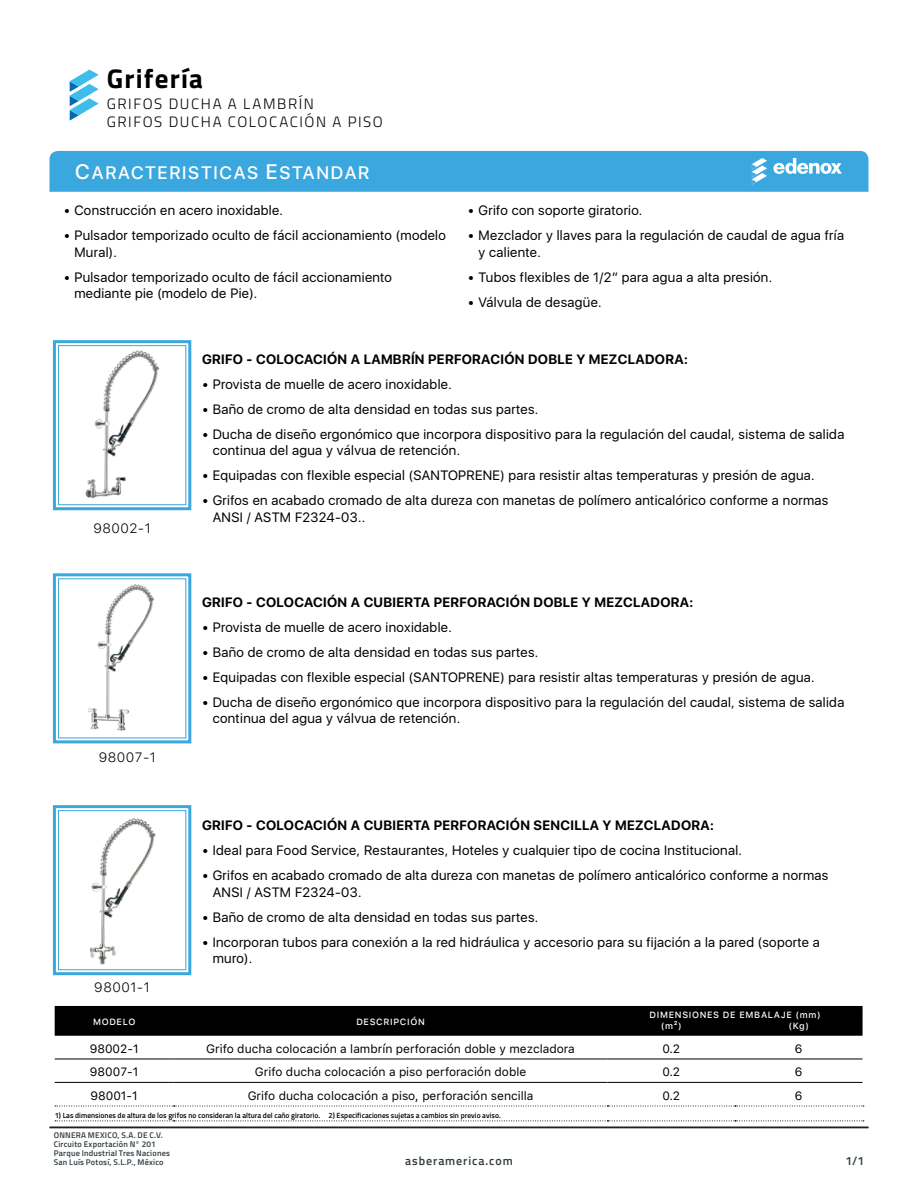
<style>
.page{position:relative;width:918px;height:1188px;background:#fff}
.page>*{position:absolute;margin:0;border:0;box-sizing:border-box;transform-origin:0 0}
.t1{font:700 27px "Titillium";letter-spacing:.045em;color:#000}
.t2{font:500 18px "SFUI Display";letter-spacing:.1em;color:#fff}
.t3{font:300 15px/18px "Titillium";letter-spacing:.105em;color:#000}
.t4{font:13.5px/16.5px "SFUI Display";letter-spacing:.025em;color:#000}
.t5{font:700 13.5px "SFUI Display";letter-spacing:.025em;color:#000}
.t6{font:300 13.5px "SFUI Text";letter-spacing:.04em;color:#000}
.t7{font:12px "SFUI Text";color:#000}
.t8{font:600 12px "Titillium";letter-spacing:.075em;color:#303b3e}
.t9{font:500 9px/11.7px "SFUI Text";letter-spacing:.075em;color:#fff}
.t10{font:600 8.25px/9px "Titillium";letter-spacing:.025em;color:#303b3e}
.t11{font:600 7.5px "Titillium";color:#000}
.s1{font-size:21px}
</style>
<div class="page">
<svg style="left:70px;top:70px;width:29px;height:51px"></svg>
<div style="left:49px;top:151px;width:819px;height:41px;background:#3aa7df"></div>
<hr style="left:49px;top:1127px;width:820px;height:1px;background:#000">
<hr style="left:49px;top:1128px;width:820px;height:1px;background:#000">
<div style="left:55px;top:1006px;width:808px;height:30px;background:#000"></div>
<svg style="left:55px;top:1106px;width:809px;height:1px"></svg>
<svg style="left:55px;top:1121px;width:809px;height:1px"></svg>
<hr style="left:55px;top:1059px;width:119px;height:1px;background:#000">
<hr style="left:174px;top:1059px;width:433px;height:1px;background:#000">
<hr style="left:607px;top:1059px;width:128px;height:1px;background:#000">
<hr style="left:735px;top:1059px;width:128px;height:1px;background:#000">
<hr style="left:55px;top:1082px;width:119px;height:1px;background:#000">
<hr style="left:174px;top:1082px;width:433px;height:1px;background:#000">
<hr style="left:607px;top:1082px;width:128px;height:1px;background:#000">
<hr style="left:735px;top:1082px;width:128px;height:1px;background:#000">
<svg style="left:52px;top:340px;width:140px;height:171px"></svg>
<div style="left:58px;top:345px;width:128px;height:160px;border:1px solid #3aa7df"></div>
<svg style="left:52px;top:573px;width:140px;height:171px"></svg>
<svg style="left:52px;top:805px;width:140px;height:171px"></svg>
<div style="left:58px;top:810px;width:128px;height:160px;border:1px solid #3aa7df"></div>
<h1 class="t1" style="left:107px;top:58px;width:98px">Grifería</h1>
<p class="t3" style="left:107px;top:94px;width:278px">GRIFOS DUCHA A LAMBRÍN<br>GRIFOS DUCHA COLOCACIÓN A PISO</p>
<h2 class="t2" style="left:75px;top:160px;width:296px"><span class="s1">C</span>ARACTERISTICAS <span class="s1">E</span>STANDAR</h2>
<p class="t4" style="left:64px;top:203px;width:221px">• Construcción en acero inoxidable.</p>
<p class="t4" style="left:74px;top:228px;width:373px;text-indent:-11px">• Pulsador temporizado oculto de fácil accionamiento (modelo<br>Mural).</p>
<p class="t4" style="left:74px;top:270px;width:319px;text-indent:-11px">• Pulsador temporizado oculto de fácil accionamiento mediante pie (modelo de Pie).</p>
<p class="t4" style="left:468px;top:203px;width:176px">• Grifo con soporte giratorio.</p>
<p class="t4" style="left:479px;top:228px;width:367px;text-indent:-11px">• Mezclador y llaves para la regulación de caudal de agua fría y caliente.</p>
<p class="t4" style="left:468px;top:270px;width:306px">• Tubos flexibles de 1/2” para agua a alta presión.</p>
<p class="t4" style="left:468px;top:295px;width:135px">• Válvula de desagüe.</p>
<p class="t6" style="left:93px;top:519px;width:59px">98002-1</p>
<p class="t6" style="left:99px;top:748px;width:59px">98007-1</p>
<p class="t6" style="left:94px;top:978px;width:57px">98001-1</p>
<p class="t5" style="left:202px;top:349px;width:487px">GRIFO - COLOCACIÓN A LAMBRÍN PERFORACIÓN DOBLE Y MEZCLADORA:</p>
<p class="t4" style="left:202px;top:377px;width:251px">• Provista de muelle de acero inoxidable.</p>
<p class="t4" style="left:202px;top:402px;width:338px">• Baño de cromo de alta densidad en todas sus partes.</p>
<p class="t4" style="left:213px;top:427px;width:633px;text-indent:-11px">• Ducha de diseño ergonómico que incorpora dispositivo para la regulación del caudal, sistema de salida continua del agua y válvua de retención.</p>
<p class="t4" style="left:202px;top:468px;width:614px">• Equipadas con flexible especial (SANTOPRENE) para resistir altas temperaturas y presión de agua.</p>
<p class="t4" style="left:213px;top:493px;width:617px;text-indent:-11px">• Grifos en acabado cromado de alta dureza con manetas de polímero anticalórico conforme a normas<br>ANSI / ASTM F2324-03..</p>
<p class="t5" style="left:202px;top:592px;width:493px">GRIFO - COLOCACIÓN A CUBIERTA PERFORACIÓN DOBLE Y MEZCLADORA:</p>
<p class="t4" style="left:202px;top:619px;width:251px">• Provista de muelle de acero inoxidable.</p>
<p class="t4" style="left:202px;top:644px;width:338px">• Baño de cromo de alta densidad en todas sus partes.</p>
<p class="t4" style="left:202px;top:669px;width:614px">• Equipadas con flexible especial (SANTOPRENE) para resistir altas temperaturas y presión de agua.</p>
<p class="t4" style="left:213px;top:694px;width:633px;text-indent:-11px">• Ducha de diseño ergonómico que incorpora dispositivo para la regulación del caudal, sistema de salida continua del agua y válvua de retención.</p>
<p class="t5" style="left:202px;top:816px;width:513px">GRIFO - COLOCACIÓN A CUBIERTA PERFORACIÓN SENCILLA Y MEZCLADORA:</p>
<p class="t4" style="left:202px;top:843px;width:541px">• Ideal para Food Service, Restaurantes, Hoteles y cualquier tipo de cocina Institucional.</p>
<p class="t4" style="left:213px;top:868px;width:617px;text-indent:-11px">• Grifos en acabado cromado de alta dureza con manetas de polímero anticalórico conforme a normas<br>ANSI / ASTM F2324-03.</p>
<p class="t4" style="left:202px;top:909px;width:338px">• Baño de cromo de alta densidad en todas sus partes.</p>
<p class="t4" style="left:213px;top:934px;width:609px;text-indent:-11px">• Incorporan tubos para conexión a la red hidráulica y accesorio para su fijación a la pared (soporte a muro).</p>
<p class="t9" style="left:93px;top:1016px;width:44px">MODELO</p>
<p class="t9" style="left:356px;top:1016px;width:70px">DESCRIPCIÓN</p>
<p class="t9" style="left:661px;top:1008px;width:161px;text-indent:-11px">DIMENSIONES DE EMBALAJE (mm) (m²)</p>
<p class="t9" style="left:789px;top:1020px;width:21px">(Kg)</p>
<p class="t7" style="left:90px;top:1040px;width:50px">98002-1</p>
<p class="t7" style="left:206px;top:1040px;width:370px">Grifo ducha colocación a lambrín perforación doble y mezcladora</p>
<p class="t7" style="left:662px;top:1040px;width:19px">0.2</p>
<p class="t7" style="left:795px;top:1040px;width:9px">6</p>
<p class="t7" style="left:90px;top:1064px;width:50px">98007-1</p>
<p class="t7" style="left:255px;top:1064px;width:273px">Grifo ducha colocación a piso perforación doble</p>
<p class="t7" style="left:662px;top:1064px;width:19px">0.2</p>
<p class="t7" style="left:795px;top:1064px;width:9px">6</p>
<p class="t7" style="left:91px;top:1087px;width:49px">98001-1</p>
<p class="t7" style="left:248px;top:1087px;width:287px">Grifo ducha colocación a piso, perforación sencilla</p>
<p class="t7" style="left:662px;top:1087px;width:19px">0.2</p>
<p class="t7" style="left:795px;top:1087px;width:9px">6</p>
<p class="t11" style="left:55px;top:1110px;width:448px">1) Las dimensiones de altura de los grifos no consideran la altura del caño giratorio. 2) Especificaciones sujetas a cambios sin previo aviso.</p>
<p class="t10" style="left:54px;top:1130px;width:118px">ONNERA MEXICO, S.A. DE C.V.<br>Circuito Exportación N° 201<br>Parque Industrial Tres Naciones<br>San Luís Potosí, S.L.P., México</p>
<p class="t8" style="left:405px;top:1152px;width:109px">asberamerica.com</p>
<p class="t8" style="left:845px;top:1152px;width:20px">1/1</p>
</div>
